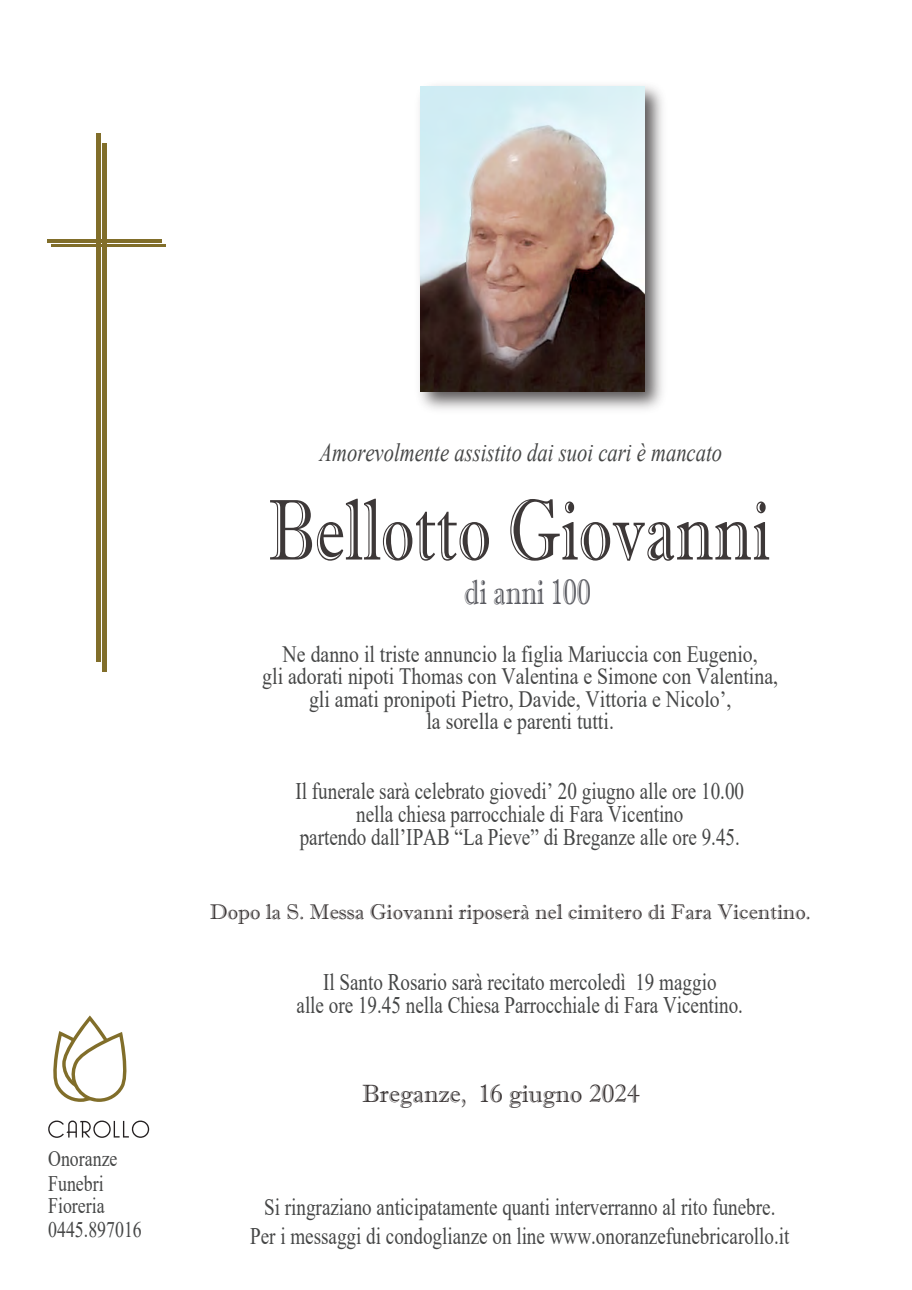
<style>
.page{position:relative;width:912px;height:1290px;background:#fff}
.page>*{position:absolute;margin:0;border:0;box-sizing:border-box;transform-origin:0 0}
.t1{font:86.25px "Imprint MT Shadow";color:#3d3838;scale:.77 1}
.t2{font:35.38px "Imprint MT Shadow";color:#5a5b61;scale:.77 1}
.t3{font:italic 25.62px "Times New Roman";color:#454646;scale:.8 1}
.t4{font:25px "Imprint MT Shadow";color:#3d3838}
.t5{font:23.75px/22.9px "Times New Roman";color:#454646;text-align:center;scale:.8 1}
.t6{font:23.38px/22.5px "Times New Roman";color:#454646;text-align:center;scale:.85 1}
.t7{font:22.25px/21.6px "Times New Roman";color:#454646;scale:.8 1}
.t8{font:21.25px "Imprint MT Shadow";color:#3d3838}
</style>
<div class="page">
<svg style="left:53px;top:1015px;width:74px;height:87px"></svg>
<svg style="left:48px;top:1121px;width:101px;height:17px"></svg>
<hr style="left:102px;top:143px;width:4px;height:529px;background:#816e2a">
<hr style="left:51px;top:245px;width:115px;height:2px;background:#816e2a">
<hr style="left:96px;top:133px;width:4px;height:529px;background:#816e2a">
<hr style="left:47px;top:239px;width:114px;height:3px;background:#816e2a">
<img style="left:419px;top:85px;width:244px;height:325px">
<img style="left:420px;top:86px;width:224px;height:305px">
<p class="t7" style="left:48px;top:1147px;width:88px">Onoranze</p>
<p class="t7" style="left:48px;top:1172px;width:72px">Funebri<br>Fioreria</p>
<p class="t7" style="left:48px;top:1218px;width:118px">0445.897016</p>
<p class="t3" style="left:319px;top:435px;width:504px">Amorevolmente assistito dai suoi cari è mancato</p>
<h1 class="t1" style="left:268px;top:479px;width:653px">Bellotto Giovanni</h1>
<h2 class="t2" style="left:464px;top:571px;width:165px">di anni 100</h2>
<p class="t6" style="left:262px;top:642px;width:608px">Ne danno il triste annuncio la figlia Mariuccia con Eugenio,<br>gli adorati nipoti Thomas con Valentina e Simone con Valentina, gli amati pronipoti Pietro, Davide, Vittoria e Nicolo’,<br>la sorella e parenti tutti.</p>
<p class="t5" style="left:295px;top:779px;width:562px">Il funerale sarà celebrato giovedi’ 20 giugno alle ore 10.00 nella chiesa parrocchiale di Fara Vicentino<br>partendo dall’IPAB “La Pieve” di Breganze alle ore 9.45.</p>
<p class="t8" style="left:209px;top:899px;width:602px">Dopo la S. Messa Giovanni riposerà nel cimitero di Fara Vicentino.</p>
<p class="t5" style="left:296px;top:970px;width:559px">Il Santo Rosario sarà recitato mercoledì 19 maggio<br>alle ore 19.45 nella Chiesa Parrocchiale di Fara Vicentino.</p>
<p class="t4" style="left:362px;top:1079px;width:279px">Breganze, 16 giugno 2024</p>
<p class="t5" style="left:250px;top:1191px;width:675px;line-height:29.4px">Si ringraziano anticipatamente quanti interverranno al rito funebre.<br>Per i messaggi di condoglianze on line www.onoranzefunebricarollo.it</p>
</div>
